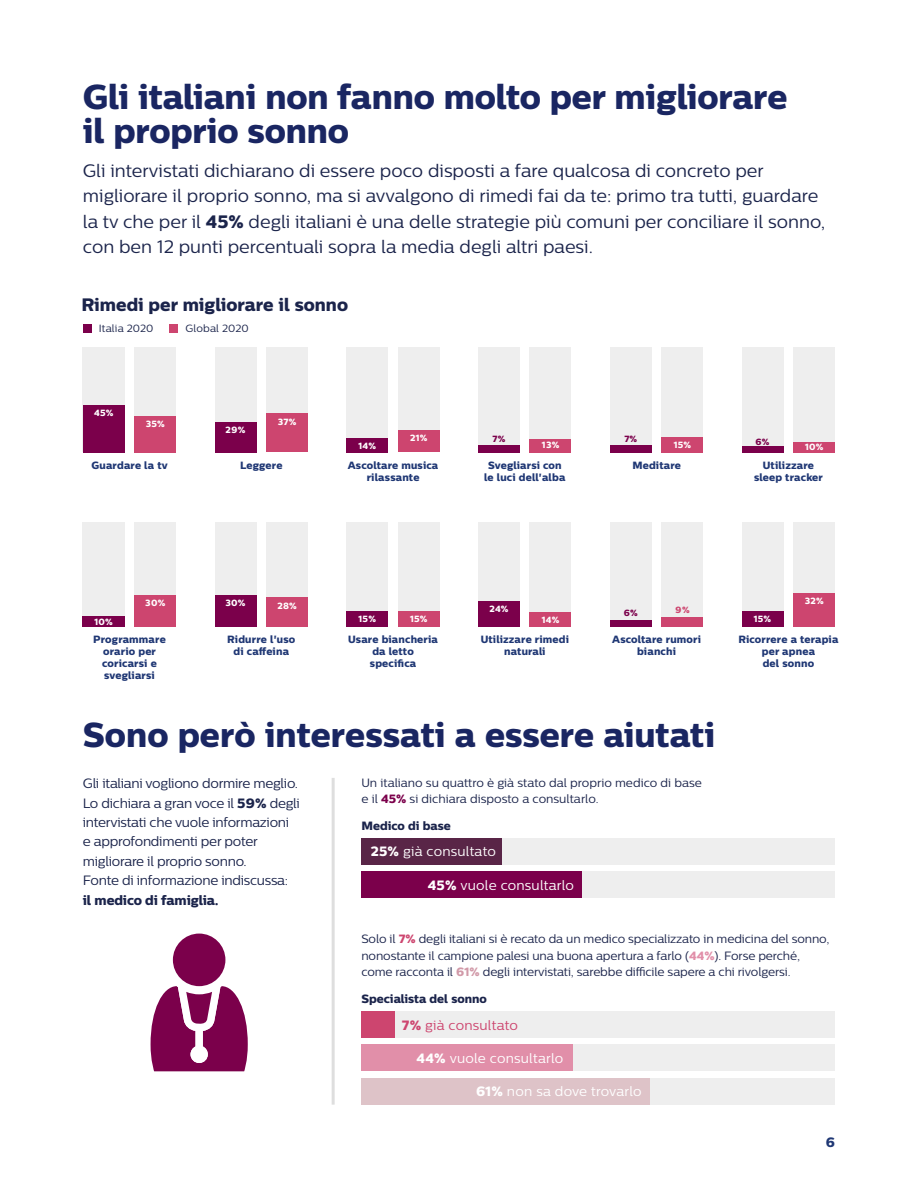
<style>
.page{position:relative;width:918px;height:1188px;background:#fff}
.page>*{position:absolute;margin:0;border:0;box-sizing:border-box;transform-origin:0 0}
.t1{font:34.5px/34.5px "Centrale Sans X Bold";letter-spacing:-.005em;color:#1a2662}
.t2{font:18px/25.5px "Centrale Sans";color:#1b244b}
.t3{font:18px "Centrale Sans X Bold";color:#1b244b}
.t4{font:13.5px/19.5px "Centrale Sans";letter-spacing:-.02em;color:#1b244b}
.t5{font:13.5px "Centrale Sans";letter-spacing:.015em;color:#fff}
.t6{font:13.5px "Centrale Sans X Bold";letter-spacing:-.01em;color:#1b244b}
.t7{font:13.5px "Centrale Sans";letter-spacing:.015em;color:#cd456f}
.t8{font:13.5px "Centrale Sans X Bold";color:#1f3774}
.t9{font:12px/16.5px "Centrale Sans";letter-spacing:-.01em;color:#1b244b}
.t10{font:12px "Centrale Sans X Bold";color:#1b244b}
.t11{font:10.5px/12px "Centrale Sans X Bold";letter-spacing:.015em;color:#1f3774;text-align:center}
.t12{font:10.5px "Centrale Sans";letter-spacing:.01em;color:#1b244b}
.t13{font:9px "Centrale Sans X Bold";letter-spacing:.025em;color:#fff}
.t14{font:9px "Centrale Sans X Bold";color:#7b004b}
.t15{font:9px "Centrale Sans X Bold";color:#cd456f}
.s1{font-family:"Centrale Sans X Bold"}
.s2{font-family:"Centrale Sans X Bold";color:#cd456f}
.s3{font-family:"Centrale Sans X Bold";color:#e18fa9}
.s4{font-family:"Centrale Sans X Bold";color:#d199a8}
.s5{font-family:"Centrale Sans X Bold";color:#7b004b}
</style>
<div class="page">
<div style="left:83px;top:324px;width:9px;height:9px;background:#7b004b"></div>
<div style="left:170px;top:324px;width:8px;height:9px;background:#cd456f"></div>
<div style="left:83px;top:348px;width:42px;height:104px;background:#eee"></div>
<div style="left:83px;top:405px;width:42px;height:47px;background:#7b004b"></div>
<div style="left:134px;top:348px;width:42px;height:104px;background:#eee"></div>
<div style="left:134px;top:416px;width:42px;height:36px;background:#cd456f"></div>
<div style="left:83px;top:522px;width:42px;height:105px;background:#eee"></div>
<div style="left:83px;top:616px;width:42px;height:11px;background:#7b004b"></div>
<div style="left:134px;top:522px;width:42px;height:105px;background:#eee"></div>
<div style="left:134px;top:595px;width:42px;height:32px;background:#cd456f"></div>
<div style="left:215px;top:348px;width:42px;height:104px;background:#eee"></div>
<div style="left:215px;top:422px;width:42px;height:30px;background:#7b004b"></div>
<div style="left:266px;top:348px;width:42px;height:104px;background:#eee"></div>
<div style="left:266px;top:414px;width:42px;height:38px;background:#cd456f"></div>
<div style="left:215px;top:522px;width:42px;height:105px;background:#eee"></div>
<div style="left:215px;top:595px;width:42px;height:32px;background:#7b004b"></div>
<div style="left:266px;top:522px;width:42px;height:105px;background:#eee"></div>
<div style="left:266px;top:597px;width:42px;height:30px;background:#cd456f"></div>
<div style="left:346px;top:348px;width:42px;height:104px;background:#eee"></div>
<div style="left:346px;top:438px;width:42px;height:14px;background:#7b004b"></div>
<div style="left:398px;top:348px;width:42px;height:104px;background:#eee"></div>
<div style="left:398px;top:430px;width:42px;height:22px;background:#cd456f"></div>
<div style="left:346px;top:522px;width:42px;height:105px;background:#eee"></div>
<div style="left:346px;top:611px;width:42px;height:16px;background:#7b004b"></div>
<div style="left:398px;top:522px;width:42px;height:105px;background:#eee"></div>
<div style="left:398px;top:611px;width:42px;height:16px;background:#cd456f"></div>
<div style="left:478px;top:348px;width:42px;height:104px;background:#eee"></div>
<div style="left:478px;top:445px;width:42px;height:7px;background:#7b004b"></div>
<div style="left:530px;top:348px;width:42px;height:104px;background:#eee"></div>
<div style="left:530px;top:439px;width:42px;height:13px;background:#cd456f"></div>
<div style="left:478px;top:522px;width:42px;height:105px;background:#eee"></div>
<div style="left:478px;top:601px;width:42px;height:26px;background:#7b004b"></div>
<div style="left:530px;top:522px;width:42px;height:105px;background:#eee"></div>
<div style="left:530px;top:612px;width:42px;height:15px;background:#cd456f"></div>
<div style="left:610px;top:348px;width:42px;height:104px;background:#eee"></div>
<div style="left:610px;top:445px;width:42px;height:7px;background:#7b004b"></div>
<div style="left:661px;top:348px;width:42px;height:104px;background:#eee"></div>
<div style="left:661px;top:437px;width:42px;height:15px;background:#cd456f"></div>
<div style="left:610px;top:522px;width:42px;height:105px;background:#eee"></div>
<div style="left:610px;top:620px;width:42px;height:7px;background:#7b004b"></div>
<div style="left:661px;top:522px;width:42px;height:105px;background:#eee"></div>
<div style="left:661px;top:617px;width:42px;height:10px;background:#cd456f"></div>
<div style="left:742px;top:348px;width:42px;height:104px;background:#eee"></div>
<div style="left:742px;top:446px;width:42px;height:6px;background:#7b004b"></div>
<div style="left:793px;top:348px;width:42px;height:104px;background:#eee"></div>
<div style="left:793px;top:442px;width:42px;height:10px;background:#cd456f"></div>
<div style="left:742px;top:522px;width:42px;height:105px;background:#eee"></div>
<div style="left:742px;top:611px;width:42px;height:16px;background:#7b004b"></div>
<div style="left:793px;top:522px;width:42px;height:105px;background:#eee"></div>
<div style="left:793px;top:593px;width:42px;height:34px;background:#cd456f"></div>
<div style="left:361px;top:838px;width:474px;height:27px;background:#eee"></div>
<div style="left:361px;top:838px;width:141px;height:27px;background:#592547"></div>
<div style="left:361px;top:871px;width:474px;height:27px;background:#eee"></div>
<div style="left:361px;top:871px;width:220px;height:27px;background:#7b004b"></div>
<div style="left:361px;top:1011px;width:474px;height:27px;background:#eee"></div>
<div style="left:361px;top:1011px;width:34px;height:27px;background:#cd456f"></div>
<div style="left:361px;top:1078px;width:474px;height:27px;background:#eee"></div>
<div style="left:361px;top:1078px;width:289px;height:27px;background:#dec3c8"></div>
<div style="left:361px;top:1044px;width:474px;height:27px;background:#eee"></div>
<div style="left:361px;top:1044px;width:212px;height:27px;background:#e18fa9"></div>
<hr style="left:332px;top:778px;width:3px;height:327px;background:#dedede">
<svg style="left:151px;top:933px;width:97px;height:138px"></svg>
<h1 class="t1" style="left:83px;top:79px;width:706px">Gli italiani non fanno molto per migliorare il proprio sonno</h1>
<p class="t2" style="left:83px;top:157px;width:744px">Gli intervistati dichiarano di essere poco disposti a fare qualcosa di concreto per migliorare il proprio sonno, ma si avvalgono di rimedi fai da te: primo tra tutti, guardare la tv che per il <span class="s1">45%</span> degli italiani è una delle strategie più comuni per conciliare il sonno, con ben 12 punti percentuali sopra la media degli altri paesi.</p>
<h2 class="t3" style="left:81px;top:294px;width:268px">Rimedi per migliorare il sonno</h2>
<p class="t12" style="left:99px;top:322px;width:56px">Italia 2020</p>
<p class="t12" style="left:185px;top:322px;width:65px">Global 2020</p>
<p class="t13" style="left:94px;top:408px;width:21px">45%</p>
<p class="t13" style="left:146px;top:418px;width:21px">35%</p>
<p class="t11" style="left:92px;top:459px;width:78px">Guardare la tv</p>
<p class="t13" style="left:278px;top:416px;width:20px">37%</p>
<p class="t11" style="left:240px;top:459px;width:44px">Leggere</p>
<p class="t13" style="left:226px;top:424px;width:21px">29%</p>
<p class="t13" style="left:410px;top:433px;width:19px">21%</p>
<p class="t11" style="left:348px;top:459px;width:92px">Ascoltare musica rilassante</p>
<p class="t13" style="left:358px;top:440px;width:19px">14%</p>
<p class="t14" style="left:493px;top:433px;width:14px">7%</p>
<p class="t13" style="left:542px;top:439px;width:19px">13%</p>
<p class="t11" style="left:484px;top:459px;width:83px">Svegliarsi con le luci dell'alba</p>
<p class="t14" style="left:624px;top:433px;width:14px">7%</p>
<p class="t13" style="left:674px;top:439px;width:19px">15%</p>
<p class="t11" style="left:632px;top:459px;width:50px">Meditare</p>
<p class="t14" style="left:756px;top:436px;width:16px">6%</p>
<p class="t13" style="left:805px;top:441px;width:20px">10%</p>
<p class="t11" style="left:754px;top:459px;width:70px">Utilizzare sleep tracker</p>
<p class="t13" style="left:145px;top:598px;width:22px">30%</p>
<p class="t11" style="left:93px;top:633px;width:74px">Programmare orario per coricarsi e svegliarsi</p>
<p class="t13" style="left:95px;top:616px;width:20px">10%</p>
<p class="t13" style="left:225px;top:598px;width:22px">30%</p>
<p class="t13" style="left:277px;top:600px;width:21px">28%</p>
<p class="t11" style="left:227px;top:633px;width:70px">Ridurre l'uso di caffeina</p>
<p class="t13" style="left:359px;top:613px;width:19px">15%</p>
<p class="t13" style="left:410px;top:613px;width:19px">15%</p>
<p class="t11" style="left:348px;top:633px;width:91px">Usare biancheria da letto specifica</p>
<p class="t13" style="left:489px;top:603px;width:21px">24%</p>
<p class="t13" style="left:542px;top:615px;width:19px">14%</p>
<p class="t11" style="left:481px;top:633px;width:90px">Utilizzare rimedi naturali</p>
<p class="t14" style="left:624px;top:607px;width:16px">6%</p>
<p class="t15" style="left:675px;top:604px;width:16px">9%</p>
<p class="t11" style="left:612px;top:633px;width:90px">Ascoltare rumori bianchi</p>
<p class="t13" style="left:805px;top:595px;width:21px">32%</p>
<p class="t11" style="left:738px;top:633px;width:101px">Ricorrere a terapia per apnea<br>del sonno</p>
<p class="t13" style="left:754px;top:613px;width:19px">15%</p>
<h1 class="t1" style="left:83px;top:717px;width:634px">Sono però interessati a essere aiutati</h1>
<p class="t4" style="left:83px;top:773px;width:219px">Gli italiani vogliono dormire meglio.<br>Lo dichiara a gran voce il <span class="s1">59%</span> degli intervistati che vuole informazioni e approfondimenti per poter migliorare il proprio sonno.<br>Fonte di informazione indiscussa:</p>
<p class="t6" style="left:83px;top:892px;width:137px">il medico di famiglia.</p>
<p class="t9" style="left:361px;top:931px;width:469px">Solo il <span class="s2">7%</span> degli italiani si è recato da un medico specializzato in medicina del sonno, nonostante il campione palesi una buona apertura a farlo (<span class="s3">44%</span>). Forse perché, come racconta il <span class="s4">61%</span> degli intervistati, sarebbe difficile sapere a chi rivolgersi.</p>
<p class="t10" style="left:361px;top:992px;width:127px">Specialista del sonno</p>
<p class="t9" style="left:361px;top:774px;width:342px">Un italiano su quattro è già stato dal proprio medico di base e il <span class="s5">45%</span> si dichiara disposto a consultarlo.</p>
<p class="t10" style="left:361px;top:819px;width:91px">Medico di base</p>
<p class="t5" style="left:371px;top:844px;width:126px"><span class="s1">25%</span> già consultato</p>
<p class="t5" style="left:428px;top:877px;width:148px"><span class="s1">45%</span> vuole consultarlo</p>
<p class="t7" style="left:402px;top:1017px;width:118px"><span class="s1">7%</span> già consultato</p>
<p class="t5" style="left:417px;top:1050px;width:148px"><span class="s1">44%</span> vuole consultarlo</p>
<p class="t5" style="left:476px;top:1084px;width:167px"><span class="s1">61%</span> non sa dove trovarlo</p>
<p class="t8" style="left:826px;top:1134px;width:11px">6</p>
</div>
